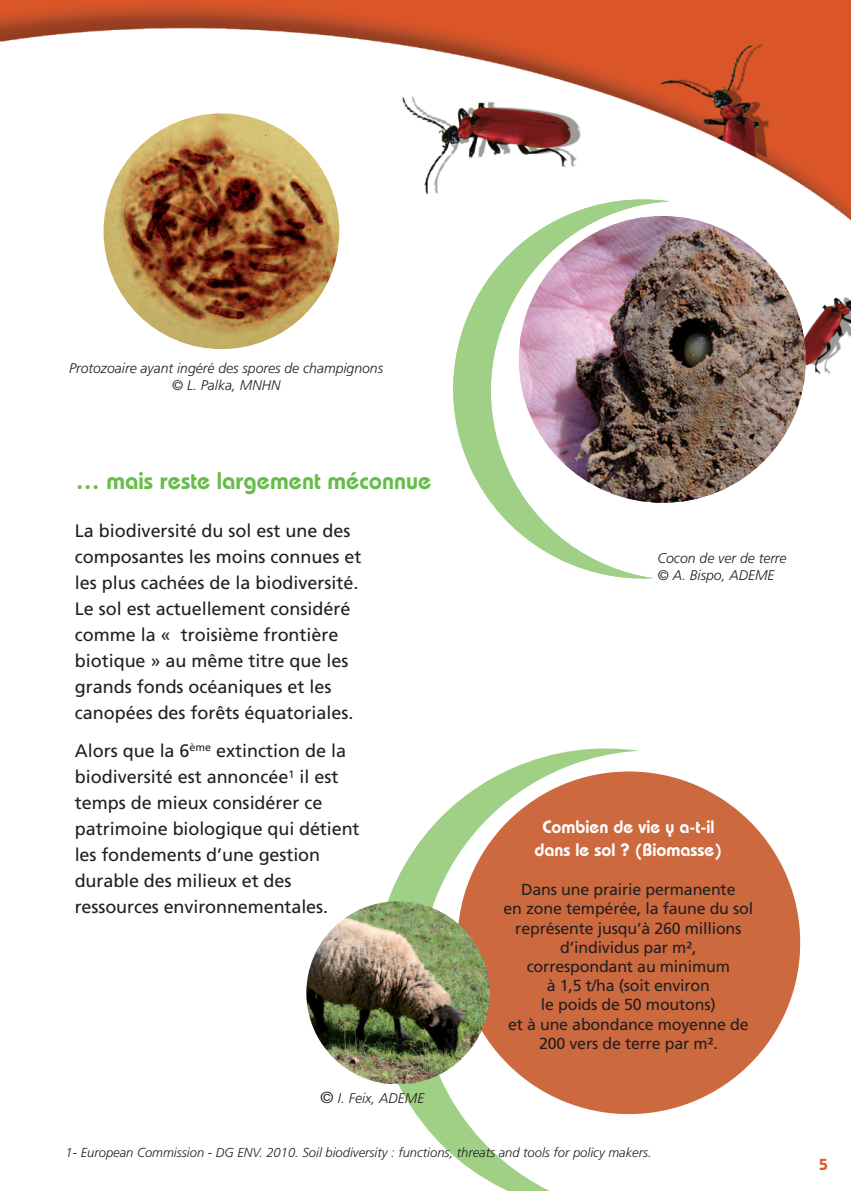
<style>
.page{position:relative;width:851px;height:1191px;background:#fff}
.page>*{position:absolute;margin:0;border:0;box-sizing:border-box;transform-origin:0 0}
.t1{font:600 24px "Bauhaus";color:#67bd4a}
.t2{font:18px/26px "Frutiger";color:#231f20}
.t3{font:600 18px/22.4px "Bauhaus";color:#fff;text-align:center}
.t4{font:16px/19.2px "Frutiger";letter-spacing:-.01em;color:#231f20;text-align:center}
.t5{font:600 16px "Bauhaus";color:#df5c2c}
.t6{font:italic 300 14px/16.8px "Frutiger";color:#231f20}
.t7{font:italic 300 13px "Frutiger";color:#231f20}
.s1{font-size:16px}
</style>
<div class="page">
<img style="left:0;top:0;width:850px;height:1114px">
<div style="left:457px;top:771px;width:343px;height:343px;background:#cc693e;border-radius:50%"></div>
<svg style="left:373px;top:748px;width:266px;height:443px"></svg>
<svg style="left:453px;top:199px;width:216px;height:379px"></svg>
<img style="left:518px;top:216px;width:287px;height:287px;border-radius:50%">
<img style="left:103px;top:113px;width:236px;height:236px;border-radius:50%">
<img style="left:306px;top:901px;width:183px;height:182px;border-radius:50%">
<p class="t6" style="left:69px;top:361px;width:315px;text-align:center">Protozoaire ayant ingéré des spores de champignons © L. Palka, MNHN</p>
<h1 class="t1" style="left:76px;top:472px;width:357px">… mais reste largement méconnue</h1>
<p class="t2" style="left:75px;top:519px;width:288px">La biodiversité du sol est une des composantes les moins connues et les plus cachées de la biodiversité.<br>Le sol est actuellement considéré comme la « troisième frontière biotique » au même titre que les grands fonds océaniques et les canopées des forêts équatoriales.</p>
<p class="t2" style="left:75px;top:738px;width:286px">Alors que la 6<sup>ème</sup> extinction de la biodiversité est annoncée<sup>1</sup> il est temps de mieux considérer ce patrimoine biologique qui détient les fondements d’une gestion durable des milieux et des ressources environnementales.</p>
<p class="t6" style="left:319px;top:1090px;width:106px"><span class="s1">©</span> I. Feix, ADEME</p>
<p class="t6" style="left:657px;top:551px;width:130px">Cocon de ver de terre © A. Bispo, ADEME</p>
<p class="t3" style="left:534px;top:817px;width:189px">Combien de vie y a-t-il dans le sol ? (Biomasse)</p>
<p class="t4" style="left:503px;top:881px;width:251px">Dans une prairie permanente<br>en zone tempérée, la faune du sol représente jusqu’à 260 millions d’individus par m²,<br>correspondant au minimum<br>à 1,5 t/ha (soit environ<br>le poids de 50 moutons)<br>et à une abondance moyenne de<br>200 vers de terre par m².</p>
<p class="t7" style="left:66px;top:1147px;width:587px">1- European Commission - DG ENV. 2010. Soil biodiversity : functions, threats and tools for policy makers.</p>
<p class="t5" style="left:819px;top:1158px;width:10px">5</p>
</div>
